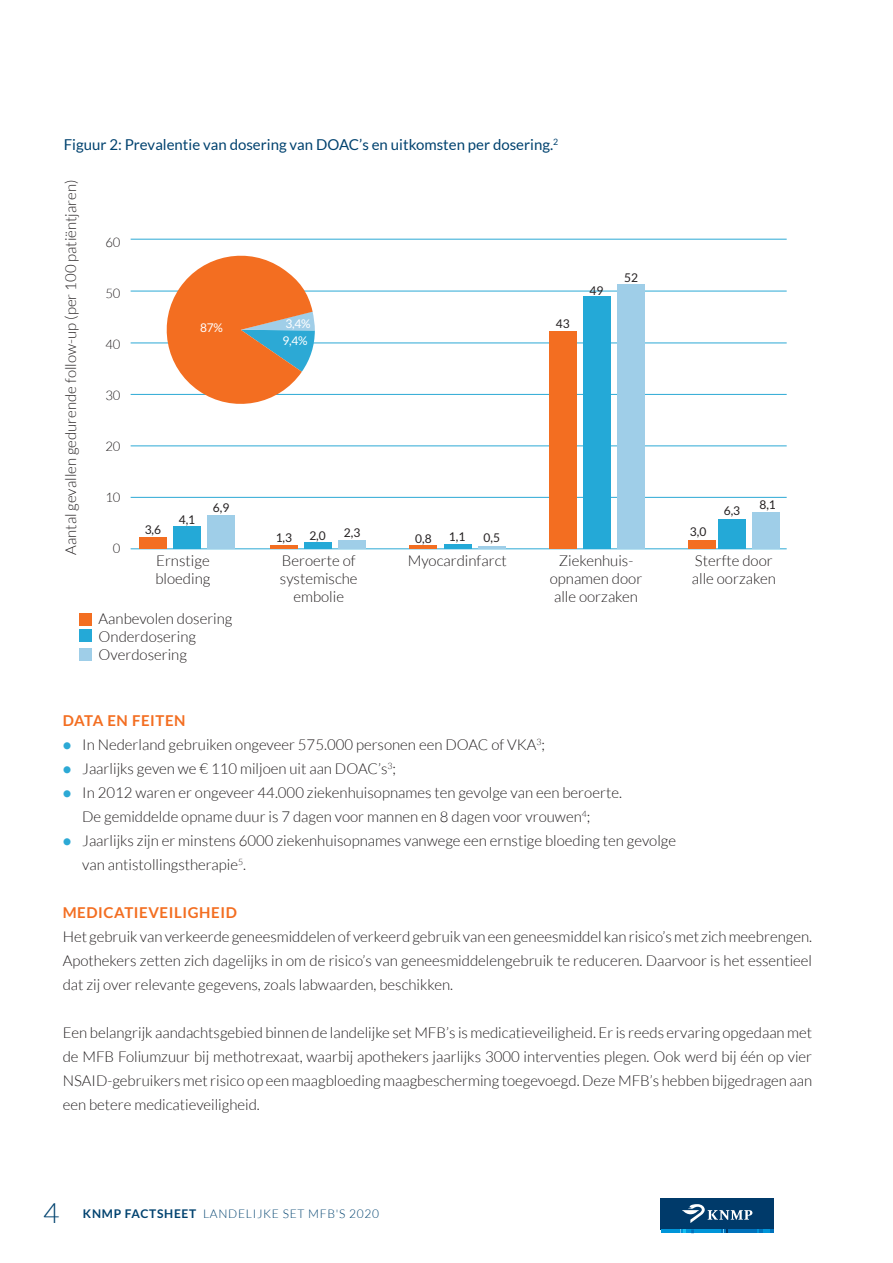
<style>
.page{position:relative;width:893px;height:1263px;background:#fff}
.page>*{position:absolute;margin:0;border:0;box-sizing:border-box;transform-origin:0 0}
.t1{font:300 28.05px "Lato";color:#00426f}
.t2{font:300 15px/18px "Lato";color:#231f20}
.t3{font:15px "Lato";color:#00426f}
.t4{font:700 15px "Lato";letter-spacing:.04em;color:#f36e21}
.t5{font:300 13.05px "Lato";color:#231f20}
.t6{font:12px "Lato";color:#231f20}
.t7{font:300 12px "Lato";letter-spacing:.06em;color:#00426f}
.t8{font:12px/18px "Lato";color:#fff}
.s1{font-weight:800;color:#2ca9d5}
.s2{font-weight:700}
</style>
<div class="page">
<div style="left:661px;top:1198px;width:113px;height:31px;background:#003a6a"></div>
<svg style="left:682px;top:1204px;width:70px;height:19px"></svg>
<hr style="left:720px;top:1229px;width:54px;height:4px;background:#0072bc">
<hr style="left:661px;top:1229px;width:59px;height:4px;background:#0095d9">
<svg style="left:680px;top:1229px;width:14px;height:4px"></svg>
<svg style="left:758px;top:1229px;width:12px;height:4px"></svg>
<hr style="left:131px;top:343px;width:656px;height:1px;background:#2ca9d5">
<hr style="left:131px;top:394px;width:656px;height:1px;background:#2ca9d5">
<hr style="left:131px;top:446px;width:656px;height:1px;background:#2ca9d5">
<hr style="left:131px;top:497px;width:656px;height:1px;background:#2ca9d5">
<hr style="left:131px;top:291px;width:656px;height:1px;background:#2ca9d5">
<hr style="left:131px;top:549px;width:656px;height:1px;background:#2ca9d5">
<hr style="left:131px;top:239px;width:656px;height:1px;background:#2ca9d5">
<div style="left:207px;top:515px;width:28px;height:34px;background:#9fcee8"></div>
<div style="left:173px;top:527px;width:28px;height:22px;background:#24a9d7"></div>
<div style="left:139px;top:537px;width:28px;height:12px;background:#f36e21"></div>
<div style="left:338px;top:540px;width:28px;height:9px;background:#9fcee8"></div>
<div style="left:304px;top:542px;width:28px;height:7px;background:#24a9d7"></div>
<hr style="left:270px;top:545px;width:28px;height:4px;background:#f36e21">
<hr style="left:478px;top:546px;width:27px;height:3px;background:#9fcee8">
<div style="left:444px;top:544px;width:27px;height:5px;background:#24a9d7"></div>
<hr style="left:410px;top:545px;width:27px;height:4px;background:#f36e21">
<div style="left:617px;top:284px;width:28px;height:265px;background:#9fcee8"></div>
<div style="left:583px;top:296px;width:28px;height:253px;background:#24a9d7"></div>
<div style="left:549px;top:331px;width:28px;height:218px;background:#f36e21"></div>
<div style="left:753px;top:512px;width:27px;height:37px;background:#9fcee8"></div>
<div style="left:718px;top:519px;width:28px;height:30px;background:#24a9d7"></div>
<div style="left:689px;top:540px;width:27px;height:9px;background:#f36e21"></div>
<div style="left:79px;top:613px;width:13px;height:12px;background:#f36e21"></div>
<div style="left:79px;top:629px;width:13px;height:13px;background:#24a9d7"></div>
<div style="left:79px;top:648px;width:13px;height:13px;background:#9fcee8"></div>
<svg style="left:157px;top:255px;width:158px;height:149px"></svg>
<p class="t3" style="left:64px;top:136px;width:496px">Figuur 2: Prevalentie van dosering van DOAC’s en uitkomsten per dosering.<sup>2</sup></p>
<p class="t2" style="left:62px;top:555px;width:377px;rotate:-90deg">Aantal gevallen gedurende follow-up (per 100 patiëntjaren)</p>
<p class="t5" style="left:105px;top:236px;width:17px">60</p>
<p class="t5" style="left:105px;top:287px;width:17px">50</p>
<p class="t5" style="left:105px;top:338px;width:17px">40</p>
<p class="t5" style="left:105px;top:389px;width:17px">30</p>
<p class="t5" style="left:105px;top:440px;width:17px">20</p>
<p class="t5" style="left:105px;top:491px;width:17px">10</p>
<p class="t5" style="left:113px;top:542px;width:9px">0</p>
<p class="t8" style="left:200px;top:318px;width:24px">87%</p>
<p class="t8" style="left:283px;top:314px;width:29px">3,4%<br>9,4%</p>
<p class="t6" style="left:556px;top:317px;width:15px">43</p>
<p class="t6" style="left:590px;top:284px;width:15px">49</p>
<p class="t6" style="left:624px;top:271px;width:15px">52</p>
<p class="t6" style="left:145px;top:523px;width:18px">3,6</p>
<p class="t6" style="left:179px;top:513px;width:18px">4,1</p>
<p class="t6" style="left:213px;top:501px;width:18px">6,9</p>
<p class="t6" style="left:276px;top:531px;width:18px">1,3</p>
<p class="t6" style="left:309px;top:528px;width:18px">2,0</p>
<p class="t6" style="left:344px;top:526px;width:18px">2,3</p>
<p class="t6" style="left:415px;top:532px;width:18px">0,8</p>
<p class="t6" style="left:449px;top:530px;width:18px">1,1</p>
<p class="t6" style="left:484px;top:531px;width:18px">0,5</p>
<p class="t6" style="left:690px;top:525px;width:18px">3,0</p>
<p class="t6" style="left:724px;top:504px;width:18px">6,3</p>
<p class="t6" style="left:759px;top:498px;width:18px">8,1</p>
<p class="t2" style="left:155px;top:552px;width:56px">Ernstige bloeding</p>
<p class="t2" style="left:280px;top:552px;width:79px;text-align:center">Beroerte of systemische embolie</p>
<p class="t2" style="left:408px;top:552px;width:101px">Myocardinfarct</p>
<p class="t2" style="left:550px;top:552px;width:94px;text-align:center">Ziekenhuis&shy;opnamen door alle oorzaken</p>
<p class="t2" style="left:692px;top:552px;width:85px">Sterfte door alle oorzaken</p>
<p class="t2" style="left:99px;top:609px;width:135px">Aanbevolen dosering<br>Onderdosering<br>Overdosering</p>
<p class="t4" style="left:63px;top:712px;width:124px">DATA EN FEITEN</p>
<p class="t2" style="left:63px;top:736px;width:484px"><span class="s1">•</span> In Nederland gebruiken ongeveer 575.000 personen een DOAC of VKA<sup>3</sup>;</p>
<p class="t2" style="left:63px;top:760px;width:335px"><span class="s1">•</span> Jaarlijks geven we € 110 miljoen uit aan DOAC’s<sup>3</sup>;</p>
<p class="t2" style="left:82px;top:781px;width:541px;line-height:24px;text-indent:-20px"><span class="s1">•</span> In 2012 waren er ongeveer 44.000 ziekenhuisopnames ten gevolge van een beroerte.<br>De gemiddelde opname duur is 7 dagen voor mannen en 8 dagen voor vrouwen<sup>4</sup>;</p>
<p class="t2" style="left:82px;top:829px;width:595px;line-height:24px;text-indent:-20px"><span class="s1">•</span> Jaarlijks zijn er minstens 6000 ziekenhuisopnames vanwege een ernstige bloeding ten gevolge van antistollingstherapie<sup>5</sup>.</p>
<p class="t4" style="left:63px;top:904px;width:176px">MEDICATIEVEILIGHEID</p>
<p class="t2" style="left:63px;top:925px;width:751px;line-height:24px;text-align:justify">Het gebruik van verkeerde geneesmiddelen of verkeerd gebruik van een geneesmiddel kan risico’s met zich meebrengen.<br>Apothekers zetten zich dagelijks in om de risico’s van geneesmiddelengebruik te reduceren. Daarvoor is het essentieel dat zij over relevante gegevens, zoals labwaarden, beschikken.</p>
<p class="t2" style="left:63px;top:1021px;width:751px;line-height:24px;text-align:justify">Een belangrijk aandachtsgebied binnen de landelijke set MFB’s is medicatieveiligheid. Er is reeds ervaring opgedaan met de MFB Foliumzuur bij methotrexaat, waarbij apothekers jaarlijks 3000 interventies plegen. Ook werd bij één op vier NSAID-gebruikers met risico op een maagbloeding maagbescherming toegevoegd. Deze MFB’s hebben bijgedragen aan een betere medicatieveiligheid.</p>
<h1 class="t1" style="left:43px;top:1198px;width:18px">4</h1>
<p class="t7" style="left:83px;top:1208px;width:298px"><span class="s2">KNMP FACTSHEET</span> LANDELIJKE SET MFB'S 2020</p>
</div>
